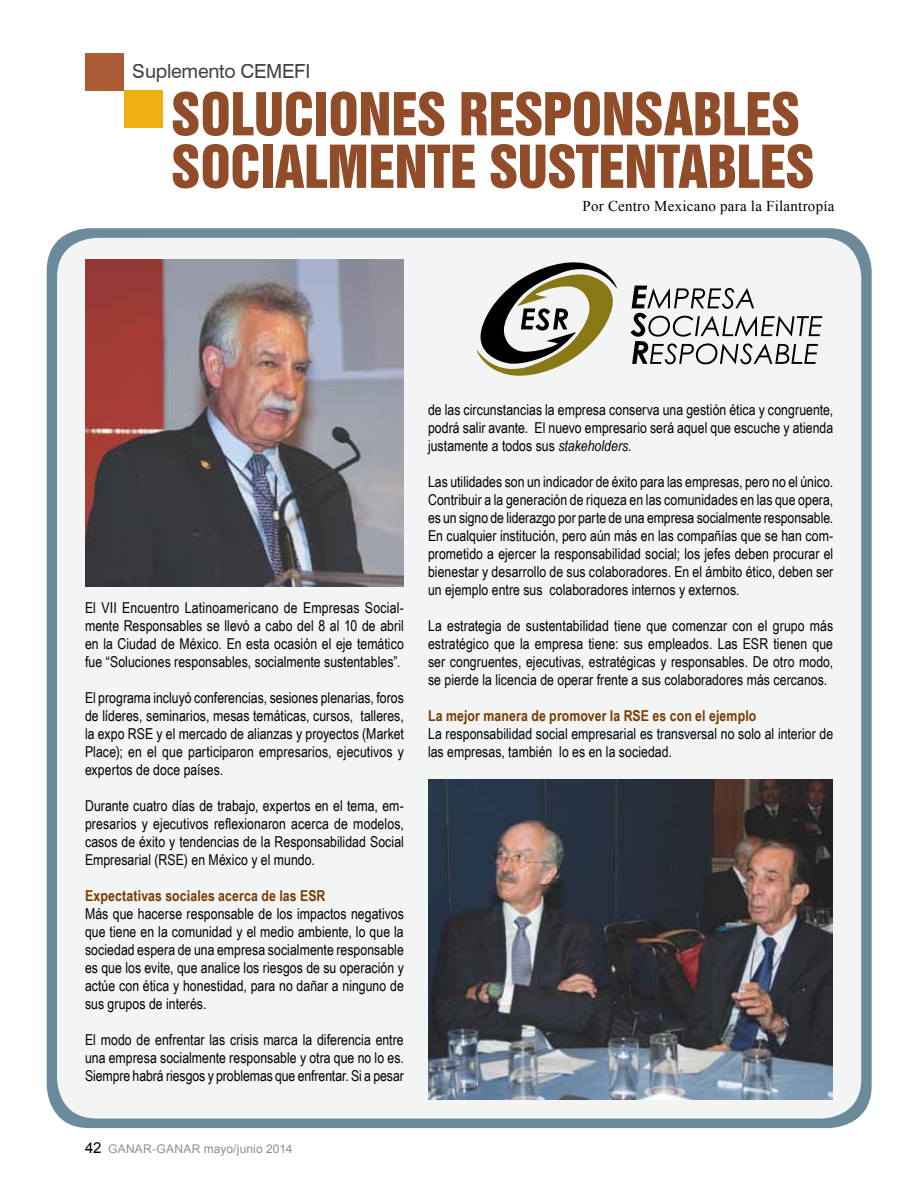
<style>
.page{position:relative;width:918px;height:1188px;background:#fff}
.page>*{position:absolute;margin:0;border:0;box-sizing:border-box;transform-origin:0 0}
.t1{font:54px/52.5px "Swiss 921 BT Regular A";color:#914c29}
.t2{font:19.5px "Swiss 721 BT";letter-spacing:-.015em;color:#000}
.t3{font:15px/18px "Arial Narrow";letter-spacing:.005em;color:#000;text-align:justify}
.t4{font:700 15px "Arial Narrow";letter-spacing:.01em;color:#783b00}
.t5{font:15px "Times New Roman";letter-spacing:.015em;color:#000}
.t6{font:12px "Arial";letter-spacing:.015em;color:#879197}
.s1{font-size:15px;color:#000}
.s2{font-style:italic}
</style>
<div class="page">
<div style="left:124px;top:91px;width:39px;height:37px;background:#eeb111"></div>
<div style="left:85px;top:53px;width:39px;height:38px;background:#aa5b34"></div>
<div style="left:47px;top:228px;width:825px;height:900px;background:#6b8b9c;border-radius:43px"></div>
<div style="left:57px;top:238px;width:804px;height:881px;background:#f3f4f4;border-radius:39px"></div>
<img style="left:85px;top:259px;width:319px;height:328px">
<img style="left:428px;top:780px;width:404px;height:320px">
<svg style="left:631px;top:286px;width:191px;height:78px"></svg>
<svg style="left:476px;top:262px;width:141px;height:114px"></svg>
<h2 class="t2" style="left:133px;top:60px;width:179px">Suplemento CEMEFI</h2>
<h1 class="t1" style="left:172px;top:87px;width:644px">SOLUCIONES RESPONSABLES<br>SOCIALMENTE SUSTENTABLES</h1>
<p class="t5" style="left:582px;top:196px;width:253px">Por Centro Mexicano para la Filantropía</p>
<p class="t3" style="left:85px;top:598px;width:320px">El VII Encuentro Latinoamericano de Empresas Social&shy;mente Responsables se llevó a cabo del 8 al 10 de abril en la Ciudad de México. En esta ocasión el eje temático fue “Soluciones responsables, socialmente sustentables”.</p>
<p class="t3" style="left:85px;top:688px;width:320px">El programa incluyó conferencias, sesiones plenarias, foros de líderes, seminarios, mesas temáticas, cursos, talleres, la expo RSE y el mercado de alianzas y proyectos (Market Place); en el que participaron empresarios, ejecutivos y expertos de doce países.</p>
<p class="t3" style="left:85px;top:796px;width:320px">Durante cuatro días de trabajo, expertos en el tema, em&shy;presarios y ejecutivos reflexionaron acerca de modelos, casos de éxito y tendencias de la Responsabilidad Social Empresarial (RSE) en México y el mundo.</p>
<p class="t4" style="left:85px;top:884px;width:242px">Expectativas sociales acerca de las ESR</p>
<p class="t3" style="left:85px;top:904px;width:320px">Más que hacerse responsable de los impactos negativos que tiene en la comunidad y el medio ambiente, lo que la sociedad espera de una empresa socialmente responsable es que los evite, que analice los riesgos de su operación y actúe con ética y honestidad, para no dañar a ninguno de sus grupos de interés.</p>
<p class="t3" style="left:85px;top:1030px;width:320px">El modo de enfrentar las crisis marca la diferencia entre una empresa socialmente responsable y otra que no lo es.<br>Siempre habrá riesgos y problemas que enfrentar. Si a pesar</p>
<p class="t6" style="left:85px;top:1141px;width:209px"><span class="s1">42</span> GANAR-GANAR mayo/junio 2014</p>
<p class="t3" style="left:428px;top:401px;width:407px">de las circunstancias la empresa conserva una gestión ética y congruente, podrá salir avante. El nuevo empresario será aquel que escuche y atienda justamente a todos sus <span class="s2">stakeholders</span>.</p>
<p class="t3" style="left:428px;top:473px;width:407px">Las utilidades son un indicador de éxito para las empresas, pero no el único.<br>Contribuir a la generación de riqueza en las comunidades en las que opera, es un signo de liderazgo por parte de una empresa socialmente responsable.<br>En cualquier institución, pero aún más en las compañías que se han com&shy;prometido a ejercer la responsabilidad social; los jefes deben procurar el bienestar y desarrollo de sus colaboradores. En el ámbito ético, deben ser un ejemplo entre sus colaboradores internos y externos.</p>
<p class="t3" style="left:428px;top:617px;width:407px">La estrategia de sustentabilidad tiene que comenzar con el grupo más estratégico que la empresa tiene: sus empleados. Las ESR tienen que ser congruentes, ejecutivas, estratégicas y responsables. De otro modo, se pierde la licencia de operar frente a sus colaboradores más cercanos.</p>
<p class="t4" style="left:428px;top:705px;width:330px">La mejor manera de promover la RSE es con el ejemplo</p>
<p class="t3" style="left:428px;top:725px;width:407px">La responsabilidad social empresarial es transversal no solo al interior de las empresas, también lo es en la sociedad.</p>
</div>
